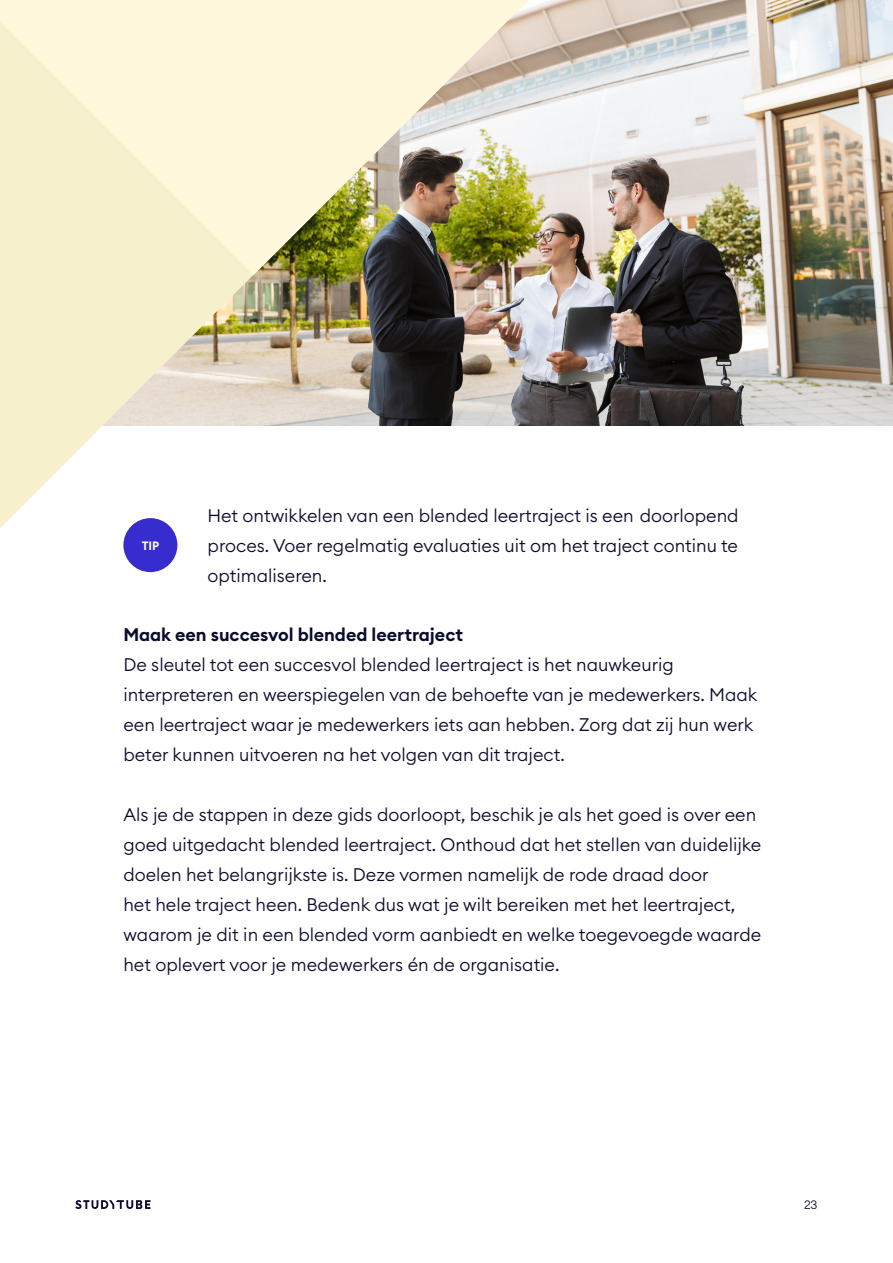
<style>
.page{position:relative;width:893px;height:1263px;background:#fff}
.page>*{position:absolute;margin:0;border:0;box-sizing:border-box;transform-origin:0 0}
.t1{font:300 18px/30px "Euclid Circular B";color:#0b0b2b}
.t2{font:600 18px "Euclid Circular B";color:#0b0b2b}
.t3{font:600 12px "Euclid Circular B";color:#fff}
.t4{font:300 12px "Euclid Circular B";color:#0b0b2b}
</style>
<div class="page">
<svg style="left:75px;top:1200px;width:75px;height:9px"></svg>
<img style="left:528px;top:0;width:365px;height:425px">
<svg style="left:0;top:275px;width:528px;height:253px"></svg>
<svg style="left:0;top:0;width:529px;height:275px;fill:#fff8dc"></svg>
<div style="left:123px;top:518px;width:54px;height:54px;background:#372ccd;border-radius:50%"></div>
<p class="t3" style="left:142px;top:538px;width:19px">TIP</p>
<p class="t1" style="left:208px;top:501px;width:532px;text-align:justify">Het ontwikkelen van een blended leertraject is een doorlopend proces. Voer regelmatig evaluaties uit om het traject continu te optimaliseren.</p>
<p class="t2" style="left:123px;top:623px;width:341px">Maak een succesvol blended leertraject</p>
<p class="t1" style="left:123px;top:649px;width:636px">De sleutel tot een succesvol blended leertraject is het nauwkeurig interpreteren en weerspiegelen van de behoefte van je medewerkers. Maak een leertraject waar je medewerkers iets aan hebben. Zorg dat zij hun werk beter kunnen uitvoeren na het volgen van dit traject.</p>
<p class="t1" style="left:123px;top:799px;width:639px">Als je de stappen in deze gids doorloopt, beschik je als het goed is over een goed uitgedacht blended leertraject. Onthoud dat het stellen van duidelijke doelen het belangrijkste is. Deze vormen namelijk de rode draad door<br>het hele traject heen. Bedenk dus wat je wilt bereiken met het leertraject, waarom je dit in een blended vorm aanbiedt en welke toegevoegde waarde het oplevert voor je medewerkers én de organisatie.</p>
<p class="t4" style="left:804px;top:1197px;width:15px">23</p>
</div>
